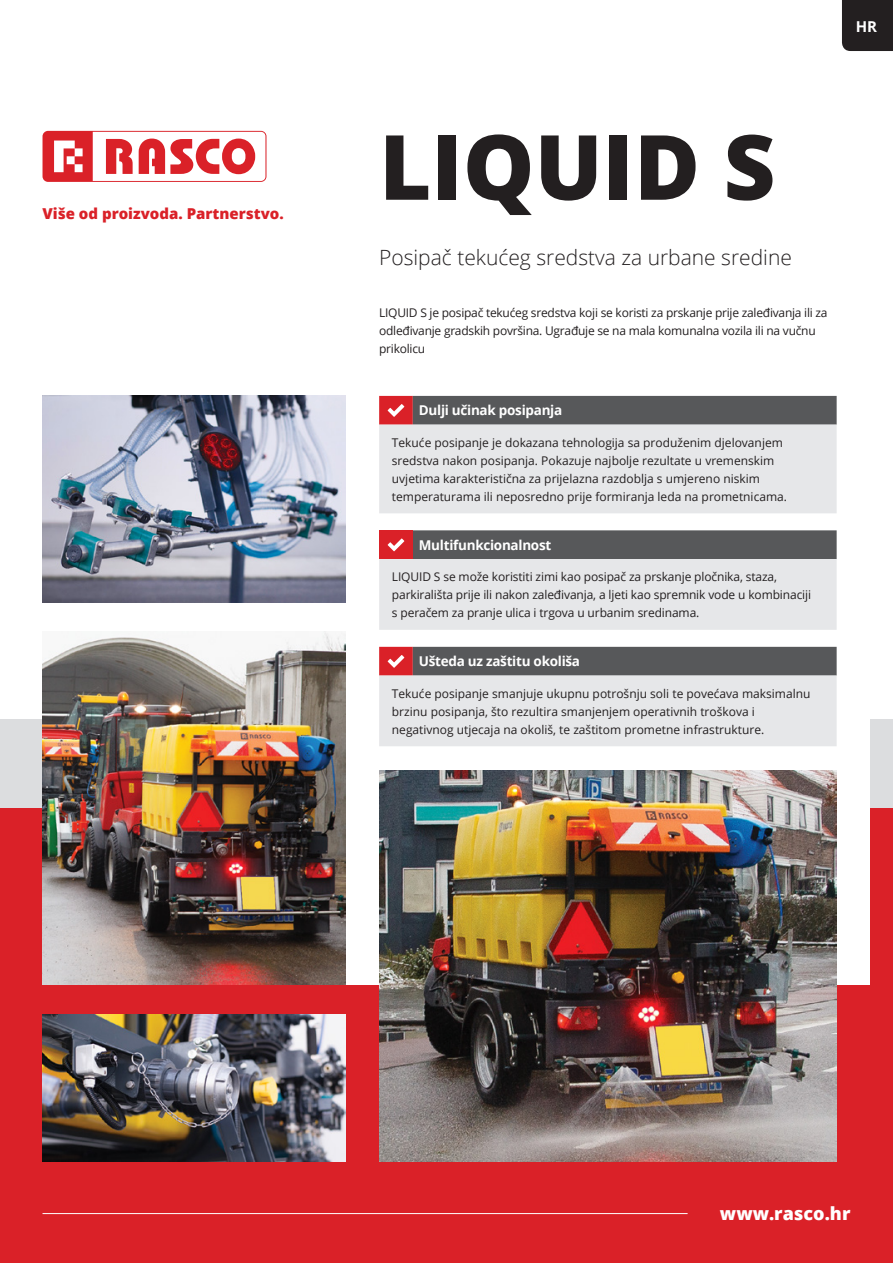
<style>
.page{position:relative;width:893px;height:1263px;background:#fff}
.page>*{position:absolute;margin:0;border:0;box-sizing:border-box;transform-origin:0 0}
.t1{font:800 90px "Open Sans";color:#231f20}
.t2{font:300 21px "Open Sans";color:#231f20}
.t3{font:800 18px "Open Sans";color:#fff}
.t4{font:800 15px "Open Sans";color:#da2128}
.t5{font:700 15px "Open Sans";color:#fff}
._8pt_tekst{font:700 13.5px "Open Sans";letter-spacing:-.02em;color:#fff}
._8pt_tekst-2{font:12px/18px "Open Sans";color:#231f20}
._8pt_tekst-3{font:12px/18px "Open Sans";letter-spacing:-.02em;color:#231f20}
</style>
<div class="page">
<div style="left:0;top:720px;width:893px;height:265px;background:#dcdddf"></div>
<div style="left:0;top:808px;width:893px;height:455px;background:#da2128"></div>
<div style="left:345px;top:425px;width:525px;height:560px;background:#fff"></div>
<svg style="left:43px;top:131px;width:223px;height:51px"></svg>
<div style="left:842px;top:0;width:51px;height:51px;background:#231f20"></div>
<hr style="left:43px;top:1213px;width:645px;height:1px;background:#fff">
<div style="left:413px;top:396px;width:424px;height:29px;background:#57585a"></div>
<svg style="left:379px;top:425px;width:458px;height:321px;background:#cfd0d2"></svg>
<svg style="left:379px;top:396px;width:34px;height:279px;background:#e6b3b6"></svg>
<img style="left:379px;top:771px;width:458px;height:390px">
<img style="left:43px;top:632px;width:303px;height:353px">
<img style="left:43px;top:396px;width:303px;height:206px">
<img style="left:43px;top:1014px;width:303px;height:147px">
<p class="t4" style="left:43px;top:202px;width:243px">Više od proizvoda. Partnerstvo.</p>
<p class="t5" style="left:856px;top:16px;width:23px">HR</p>
<p class="t1" style="left:379px;top:99px;width:398px">LIQUID S</p>
<p class="t2" style="left:379px;top:243px;width:414px">Posipač tekućeg sredstva za urbane sredine</p>
<p class="_8pt_tekst-3" style="left:379px;top:303px;width:450px">LIQUID S je posipač tekućeg sredstva koji se koristi za prskanje prije zaleđivanja ili za odleđivanje gradskih površina. Ugrađuje se na mala komunalna vozila ili na vučnu prikolicu</p>
<p class="_8pt_tekst" style="left:419px;top:401px;width:145px">Dulji učinak posipanja</p>
<p class="_8pt_tekst-2" style="left:392px;top:433px;width:397px">Tekuće posipanje je dokazana tehnologija sa produženim djelovanjem sredstva nakon posipanja. Pokazuje najbolje rezultate u vremenskim uvjetima karakteristična za prijelazna razdoblja s umjereno niskim temperaturama ili neposredno prije formiranja leda na prometnicama.</p>
<p class="_8pt_tekst" style="left:419px;top:535px;width:134px">Multifunkcionalnost</p>
<p class="_8pt_tekst-2" style="left:392px;top:567px;width:421px">LIQUID S se može koristiti zimi kao posipač za prskanje pločnika, staza, parkirališta prije ili nakon zaleđivanja, a ljeti kao spremnik vode u kombinaciji s peračem za pranje ulica i trgova u urbanim sredinama.</p>
<p class="_8pt_tekst" style="left:419px;top:652px;width:163px">Ušteda uz zaštitu okoliša</p>
<p class="_8pt_tekst-2" style="left:392px;top:684px;width:420px">Tekuće posipanje smanjuje ukupnu potrošnju soli te povećava maksimalnu brzinu posipanja, što rezultira smanjenjem operativnih troškova i negativnog utjecaja na okoliš, te zaštitom prometne infrastrukture.</p>
<p class="t3" style="left:720px;top:1200px;width:132px">www.rasco.hr</p>
</div>
